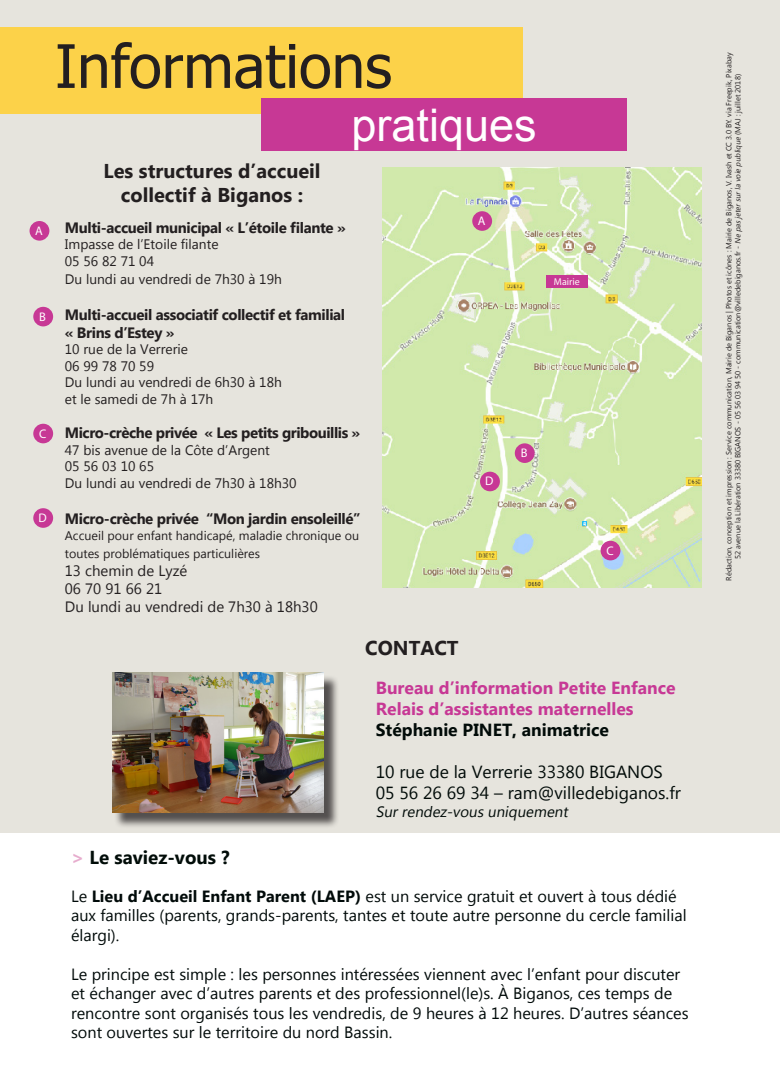
<style>
.page{position:relative;width:780px;height:1088px;background:#fff}
.page>*{position:absolute;margin:0;border:0;box-sizing:border-box;transform-origin:0 0}
.t1{font:60px "Tahoma";color:#231f20}
.t2{font:45px "Arial";color:#fff}
.t3{font:700 20px/24px "Lao UI";color:#231f20;text-align:center}
.t4{font:700 18.75px "Lao UI";color:#010c08}
.t5{font:700 17.5px "Lao UI";color:#c73895}
.t6{font:17.5px "Lao UI";color:#010b08}
.t7{font:700 17.5px "Lao UI";color:#010b08}
.t8{font:16.25px/19.5px "Lao UI";color:#000a09}
.t9{font:700 15px "Lao UI";letter-spacing:-.025em;color:#231f20}
.t10{font:15px "Lao UI";color:#231f20}
.t11{font:italic 15px "Lao UI";color:#010b08}
.t12{font:13.75px "Lao UI";color:#231f20}
.t13{font:12.5px/18px "Lao UI";color:#231f20}
.t14{font:12.5px "Myriad Pro";color:#fff}
.t15{font:10px "Myriad Pro";color:#fefaf8}
.t16{font:7.5px "Segoe UI Symbol";color:#231f20}
.t17{font:italic 7.5px "Segoe UI Symbol";color:#231f20}
.s1{color:#e7adce}
.s2{font-weight:700}
</style>
<div class="page">
<div style="left:0;top:0;width:780px;height:833px;background:#e6e4dd"></div>
<div style="left:0;top:27px;width:523px;height:86px;background:#fcd249"></div>
<div style="left:261px;top:98px;width:365px;height:53px;background:#c73895"></div>
<img style="left:382px;top:168px;width:319px;height:420px">
<div style="left:472px;top:211px;width:20px;height:20px;background:#c73895;border-radius:50%"></div>
<div style="left:514px;top:443px;width:20px;height:20px;background:#c73895;border-radius:50%"></div>
<div style="left:600px;top:541px;width:20px;height:19px;background:#c73895;border-radius:50%"></div>
<div style="left:30px;top:221px;width:19px;height:20px;background:#c73895;border-radius:50%"></div>
<div style="left:33px;top:307px;width:20px;height:19px;background:#c73895;border-radius:50%"></div>
<div style="left:33px;top:424px;width:20px;height:19px;background:#c73895;border-radius:50%"></div>
<div style="left:114px;top:675px;width:225px;height:153px;background:#231f20;opacity:.75"></div>
<img style="left:112px;top:673px;width:212px;height:140px">
<div style="left:546px;top:275px;width:41px;height:13px;background:#c73895"></div>
<div style="left:33px;top:508px;width:20px;height:20px;background:#c73895;border-radius:50%"></div>
<div style="left:480px;top:472px;width:20px;height:19px;background:#c73895;border-radius:50%"></div>
<p class="t14" style="left:35px;top:223px;width:9px">A</p>
<p class="t14" style="left:39px;top:309px;width:8px">B</p>
<p class="t14" style="left:39px;top:426px;width:9px">C</p>
<p class="t14" style="left:38px;top:510px;width:10px">D</p>
<p class="t1" style="left:55px;top:26px;width:338px">Informations</p>
<p class="t2" style="left:351px;top:96px;width:187px">pratiques</p>
<p class="t3" style="left:103px;top:159px;width:218px">Les structures d’accueil collectif à Biganos :</p>
<p class="t9" style="left:65px;top:217px;width:282px">Multi-accueil municipal « L’étoile filante »</p>
<p class="t12" style="left:65px;top:235px;width:155px">Impasse de l’Etoile filante</p>
<p class="t12" style="left:65px;top:252px;width:91px">05 56 82 71 04</p>
<p class="t12" style="left:65px;top:270px;width:218px">Du lundi au vendredi de 7h30 à 19h</p>
<p class="t9" style="left:65px;top:304px;width:282px">Multi-accueil associatif collectif et familial</p>
<p class="t9" style="left:65px;top:322px;width:111px">« Brins d’Estey »</p>
<p class="t12" style="left:65px;top:340px;width:125px">10 rue de la Verrerie</p>
<p class="t12" style="left:65px;top:357px;width:91px">06 99 78 70 59</p>
<p class="t12" style="left:65px;top:373px;width:218px">Du lundi au vendredi de 6h30 à 18h</p>
<p class="t12" style="left:65px;top:390px;width:150px">et le samedi de 7h à 17h</p>
<p class="t9" style="left:65px;top:423px;width:297px">Micro-crèche privée « Les petits gribouillis »</p>
<p class="t12" style="left:65px;top:441px;width:206px">47 bis avenue de la Côte d’Argent</p>
<p class="t12" style="left:65px;top:457px;width:91px">05 56 03 10 65</p>
<p class="t12" style="left:65px;top:474px;width:233px">Du lundi au vendredi de 7h30 à 18h30</p>
<p class="t9" style="left:65px;top:508px;width:297px">Micro-crèche privée “Mon jardin ensoleillé”</p>
<p class="t13" style="left:65px;top:526px;width:296px">Accueil pour enfant handicapé, maladie chronique ou toutes problématiques particulières</p>
<p class="t10" style="left:65px;top:561px;width:124px">13 chemin de Lyzé</p>
<p class="t10" style="left:65px;top:579px;width:99px">06 70 91 66 21</p>
<p class="t10" style="left:65px;top:597px;width:254px">Du lundi au vendredi de 7h30 à 18h30</p>
<p class="t14" style="left:478px;top:213px;width:9px">A</p>
<p class="t14" style="left:485px;top:473px;width:10px">D</p>
<p class="t14" style="left:520px;top:445px;width:8px">B</p>
<p class="t15" style="left:554px;top:275px;width:27px">Mairie</p>
<p class="t14" style="left:606px;top:543px;width:9px">C</p>
<p class="t3" style="left:365px;top:635px;width:95px">CONTACT</p>
<p class="t5" style="left:376px;top:676px;width:301px">Bureau d’information Petite Enfance</p>
<p class="t5" style="left:376px;top:697px;width:259px">Relais d’assistantes maternelles</p>
<p class="t7" style="left:376px;top:718px;width:235px">Stéphanie PINET, animatrice</p>
<p class="t6" style="left:376px;top:760px;width:288px">10 rue de la Verrerie 33380 BIGANOS</p>
<p class="t6" style="left:376px;top:781px;width:307px">05 56 26 69 34 – ram@villedebiganos.fr</p>
<p class="t11" style="left:376px;top:801px;width:196px">Sur rendez-vous uniquement</p>
<p class="t4" style="left:71px;top:845px;width:160px"><span class="s1">&gt;</span> Le saviez-vous ?</p>
<p class="t8" style="left:71px;top:885px;width:617px">Le <span class="s2">Lieu d’Accueil Enfant Parent (LAEP)</span> est un service gratuit et ouvert à tous dédié aux familles (parents, grands-parents, tantes et toute autre personne du cercle familial élargi).</p>
<p class="t8" style="left:71px;top:963px;width:619px">Le principe est simple : les personnes intéressées viennent avec l’enfant pour discuter et échanger avec d’autres parents et des professionnel(le)s. À Biganos, ces temps de rencontre sont organisés tous les vendredis, de 9 heures à 12 heures. D’autres séances sont ouvertes sur le territoire du nord Bassin.</p>
<p class="t16" style="left:732px;top:111px;width:18px;rotate:-90deg">◆●● ▼</p>
<p class="t17" style="left:732px;top:162px;width:24px;rotate:-90deg">◆ ●❑◆</p>
<p class="t17" style="left:732px;top:224px;width:53px;rotate:-90deg">▲ ▼ ▲◆ ● ❖□</p>
<p class="t16" style="left:723px;top:201px;width:13px;rotate:-90deg">■□▲</p>
<p class="t16" style="left:732px;top:269px;width:13px;rotate:-90deg">■□▲</p>
<p class="t16" style="left:723px;top:300px;width:24px;rotate:-90deg">□▼□▲ ▼</p>
<p class="t16" style="left:732px;top:360px;width:66px;rotate:-90deg">□ ◆■ ▼□■ ❖●●</p>
<p class="t16" style="left:723px;top:327px;width:13px;rotate:-90deg">■□▲</p>
<p class="t16" style="left:723px;top:408px;width:32px;rotate:-90deg">◆■ ▼□■</p>
<p class="t16" style="left:723px;top:477px;width:18px;rotate:-90deg">▲▲ □■</p>
<p class="t16" style="left:732px;top:495px;width:29px;rotate:-90deg">▼ □■ ✓✓✓</p>
<p class="t16" style="left:723px;top:520px;width:23px;rotate:-90deg">▼□■ ▼</p>
<p class="t16" style="left:732px;top:545px;width:25px;rotate:-90deg">❖ ■◆ ●</p>
<p class="t16" style="left:723px;top:561px;width:30px;rotate:-90deg">▼ □■ □■</p>
</div>
